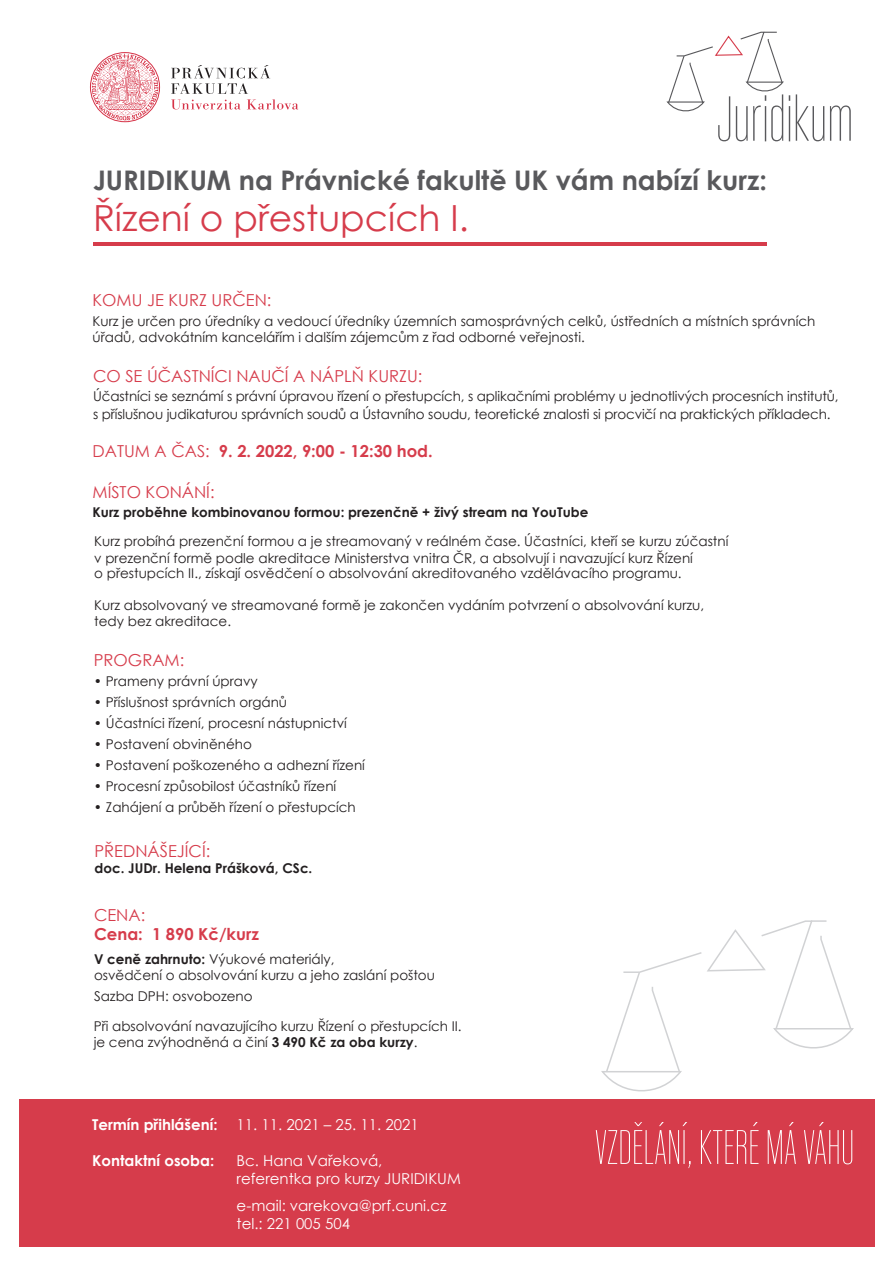
<style>
.page{position:relative;width:893px;height:1263px;background:#fff}
.page>*{position:absolute;margin:0;border:0;box-sizing:border-box;transform-origin:0 0}
.t1{font:36px "Century Gothic";color:#d63c4b}
.t2{font:700 27px "Century Gothic";color:#59595c}
.t3{font:16.5px "Century Gothic";color:#d63c4b}
.t4{font:700 16.5px "Century Gothic";color:#d63c4b}
.t5{font:15px/18px "Century Gothic";color:#fff}
.t6{font:700 15px "Century Gothic";color:#fff}
.t7{font:13.5px/16.2px "Century Gothic";color:#231f20}
.t8{font:700 13.5px "Century Gothic";color:#231f20}
.s1{font-weight:400}
.s2{font-weight:700}
</style>
<div class="page">
<div style="left:19px;top:1099px;width:855px;height:147px;background:#d63c4b"></div>
<svg style="left:171px;top:65px;width:127px;height:44px"></svg>
<div style="left:90px;top:52px;width:70px;height:70px;border:1px solid #d63247;border-radius:50%"></div>
<svg style="left:92px;top:54px;width:66px;height:67px"></svg>
<hr style="left:93px;top:242px;width:673px;height:3px;background:#d63c4b">
<svg style="left:796px;top:94px;width:28px;height:47px"></svg>
<svg style="left:830px;top:105px;width:21px;height:36px"></svg>
<svg style="left:666px;top:31px;width:124px;height:110px"></svg>
<svg style="left:596px;top:1122px;width:95px;height:46px"></svg>
<svg style="left:701px;top:1122px;width:57px;height:42px"></svg>
<svg style="left:768px;top:1122px;width:28px;height:42px"></svg>
<svg style="left:804px;top:1122px;width:48px;height:42px"></svg>
<svg style="left:601px;top:920px;width:253px;height:172px"></svg>
<h2 class="t2" style="left:93px;top:160px;width:675px">JURIDIKUM na Právnické fakultě UK vám nabízí kurz:</h2>
<h1 class="t1" style="left:93px;top:193px;width:377px">Řízení o přestupcích I.</h1>
<p class="t3" style="left:93px;top:289px;width:180px">KOMU JE KURZ URČEN:</p>
<p class="t7" style="left:93px;top:312px;width:724px">Kurz je určen pro úředníky a vedoucí úředníky územních samosprávných celků, ústředních a místních správních úřadů, advokátním kancelářím i dalším zájemcům z řad odborné veřejnosti.</p>
<p class="t3" style="left:93px;top:365px;width:331px">CO SE ÚČASTNÍCI NAUČÍ A NÁPLŇ KURZU:</p>
<p class="t7" style="left:93px;top:387px;width:747px;line-height:18px">Účastníci se seznámí s právní úpravou řízení o přestupcích, s aplikačními problémy u jednotlivých procesních institutů, s příslušnou judikaturou správních soudů a Ústavního soudu, teoretické znalosti si procvičí na praktických příkladech.</p>
<p class="t4" style="left:93px;top:438px;width:342px"><span class="s1">DATUM A ČAS:</span> 9. 2. 2022, 9:00 - 12:30 hod.</p>
<p class="t3" style="left:93px;top:481px;width:124px">MÍSTO KONÁNÍ:</p>
<p class="t8" style="left:93px;top:501px;width:497px">Kurz proběhne kombinovanou formou: prezenčně + živý stream na YouTube</p>
<p class="t7" style="left:94px;top:534px;width:636px;line-height:15.6px">Kurz probíhá prezenční formou a je streamovaný v reálném čase. Účastníci, kteří se kurzu zúčastní v prezenční formě podle akreditace Ministerstva vnitra ČR, a absolvují i navazující kurz Řízení<br>o přestupcích II., získají osvědčení o absolvování akreditovaného vzdělávacího programu.</p>
<p class="t7" style="left:94px;top:597px;width:611px">Kurz absolvovaný ve streamované formě je zakončen vydáním potvrzení o absolvování kurzu, tedy bez akreditace.</p>
<p class="t3" style="left:94px;top:649px;width:92px">PROGRAM:</p>
<p class="t7" style="left:94px;top:673px;width:165px">• Prameny právní úpravy</p>
<p class="t7" style="left:94px;top:694px;width:195px">• Příslušnost správních orgánů</p>
<p class="t7" style="left:94px;top:715px;width:254px">• Účastníci řízení, procesní nástupnictví</p>
<p class="t7" style="left:94px;top:736px;width:160px">• Postavení obviněného</p>
<p class="t7" style="left:94px;top:757px;width:272px">• Postavení poškozeného a adhezní řízení</p>
<p class="t7" style="left:94px;top:778px;width:244px">• Procesní způsobilost účastníků řízení</p>
<p class="t7" style="left:94px;top:799px;width:263px">• Zahájení a průběh řízení o přestupcích</p>
<p class="t3" style="left:95px;top:839px;width:117px">PŘEDNÁŠEJÍCÍ:</p>
<p class="t8" style="left:95px;top:857px;width:219px">doc. JUDr. Helena Prášková, CSc.</p>
<p class="t3" style="left:94px;top:903px;width:53px">CENA:</p>
<p class="t4" style="left:94px;top:922px;width:166px">Cena: 1 890 Kč/kurz</p>
<p class="t7" style="left:94px;top:950px;width:342px"><span class="s2">V ceně zahrnuto:</span> Výukové materiály,<br>osvědčení o absolvování kurzu a jeho zaslání poštou</p>
<p class="t7" style="left:94px;top:988px;width:160px">Sazba DPH: osvobozeno</p>
<p class="t7" style="left:94px;top:1017px;width:369px">Při absolvování navazujícího kurzu Řízení o přestupcích II. je cena zvýhodněná a činí <span class="s2">3 490 Kč za oba kurzy</span>.</p>
<p class="t6" style="left:92px;top:1113px;width:127px">Termín přihlášení:</p>
<p class="t6" style="left:92px;top:1149px;width:124px">Kontaktní osoba:</p>
<p class="t5" style="left:237px;top:1115px;width:184px">11. 11. 2021 – 25. 11. 2021</p>
<p class="t5" style="left:237px;top:1151px;width:226px">Bc. Hana Vařeková, referentka pro kurzy JURIDIKUM</p>
<p class="t5" style="left:237px;top:1196px;width:211px">e-mail: varekova@prf.cuni.cz tel.: 221 005 504</p>
</div>
